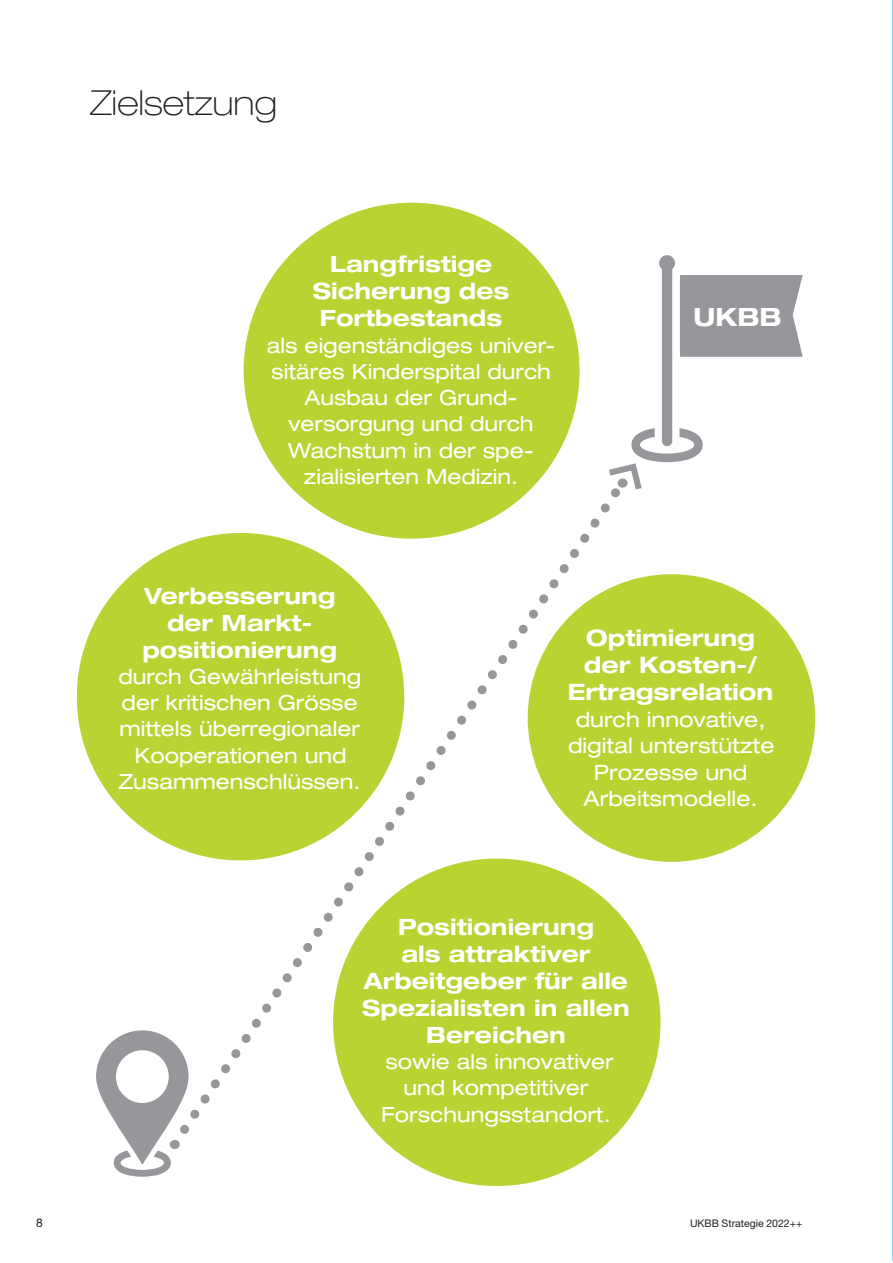
<style>
.page{position:relative;width:893px;height:1263px;background:#fff}
.page>*{position:absolute;margin:0;border:0;box-sizing:border-box;transform-origin:0 0}
.t1{font:100 expanded 34.5px "Helvetica Neue LT Std";color:#231f20}
.t2{font:700 expanded 25.2px "Helvetica Neue LT Std";color:#fff}
.t3{font:700 expanded 22.65px/27.3px "Helvetica Neue LT Std";color:#fff;text-align:center}
.t4{font:700 expanded 22.5px/27px "Helvetica Neue LT Std";color:#fff;text-align:center}
.t5{font:expanded 21.15px/26.5px "Helvetica Neue LT Std";color:#fff;text-align:center}
.t6{font:expanded 21px/26.2px "Helvetica Neue LT Std";color:#fff;text-align:center}
.t7{font:12px "Helvetica Neue LT Std";color:#231f20}
.t8{font:10.5px "Helvetica Neue LT Std";color:#231f20}
</style>
<div class="page">
<div style="left:528px;top:575px;width:286px;height:286px;background:#b8d432;border-radius:50%"></div>
<div style="left:244px;top:203px;width:335px;height:335px;background:#b8d432;border-radius:50%"></div>
<div style="left:78px;top:534px;width:325px;height:326px;background:#b8d432;border-radius:50%"></div>
<div style="left:334px;top:859px;width:326px;height:326px;background:#b8d432;border-radius:50%"></div>
<div style="left:662px;top:263px;width:10px;height:183px;background:#95979a;border-radius:5px"></div>
<div style="left:659px;top:255px;width:16px;height:16px;background:#95979a;border-radius:50%"></div>
<div style="left:680px;top:275px;width:123px;height:82px;background:#95979a"></div>
<svg style="left:172px;top:478px;width:457px;height:664px"></svg>
<svg style="left:96px;top:1022px;width:100px;height:155px"></svg>
<svg style="left:602px;top:428px;width:101px;height:68px"></svg>
<hr style="left:892px;top:0;width:1px;height:1261px;background:#00aeef">
<h1 class="t1" style="left:91px;top:82px;width:188px">Zielsetzung</h1>
<p class="t4" style="left:313px;top:250px;width:198px">Langfristige<br>Sicherung des<br>Fortbestands</p>
<p class="t6" style="left:267px;top:332px;width:290px">als eigenständiges univer&shy;sitäres Kinderspital durch<br>Ausbau der Grund&shy;versorgung und durch<br>Wachstum in der spe&shy;zialisierten Medizin.</p>
<p class="t2" style="left:694px;top:301px;width:90px">UKBB</p>
<p class="t4" style="left:142px;top:581px;width:196px">Verbesserung der Markt&shy;positionierung</p>
<p class="t6" style="left:118px;top:663px;width:244px">durch Gewährleistung der kritischen Grösse mittels überregionaler<br>Kooperationen und<br>Zusammenschlüssen.</p>
<p class="t3" style="left:568px;top:623px;width:207px">Optimierung der Kosten-/<br>Ertragsrelation</p>
<p class="t5" style="left:568px;top:706px;width:208px">durch innovative, digital unterstützte<br>Prozesse und<br>Arbeitsmodelle.</p>
<p class="t4" style="left:362px;top:913px;width:269px">Positionierung<br>als attraktiver<br>Arbeitgeber für alle<br>Spezialisten in allen<br>Bereichen</p>
<p class="t6" style="left:381px;top:1048px;width:234px">sowie als innovativer und kompetitiver<br>Forschungsstandort.</p>
<p class="t7" style="left:36px;top:1215px;width:8px">8</p>
<p class="t8" style="left:690px;top:1217px;width:114px">UKBB Strategie 2022++</p>
</div>
